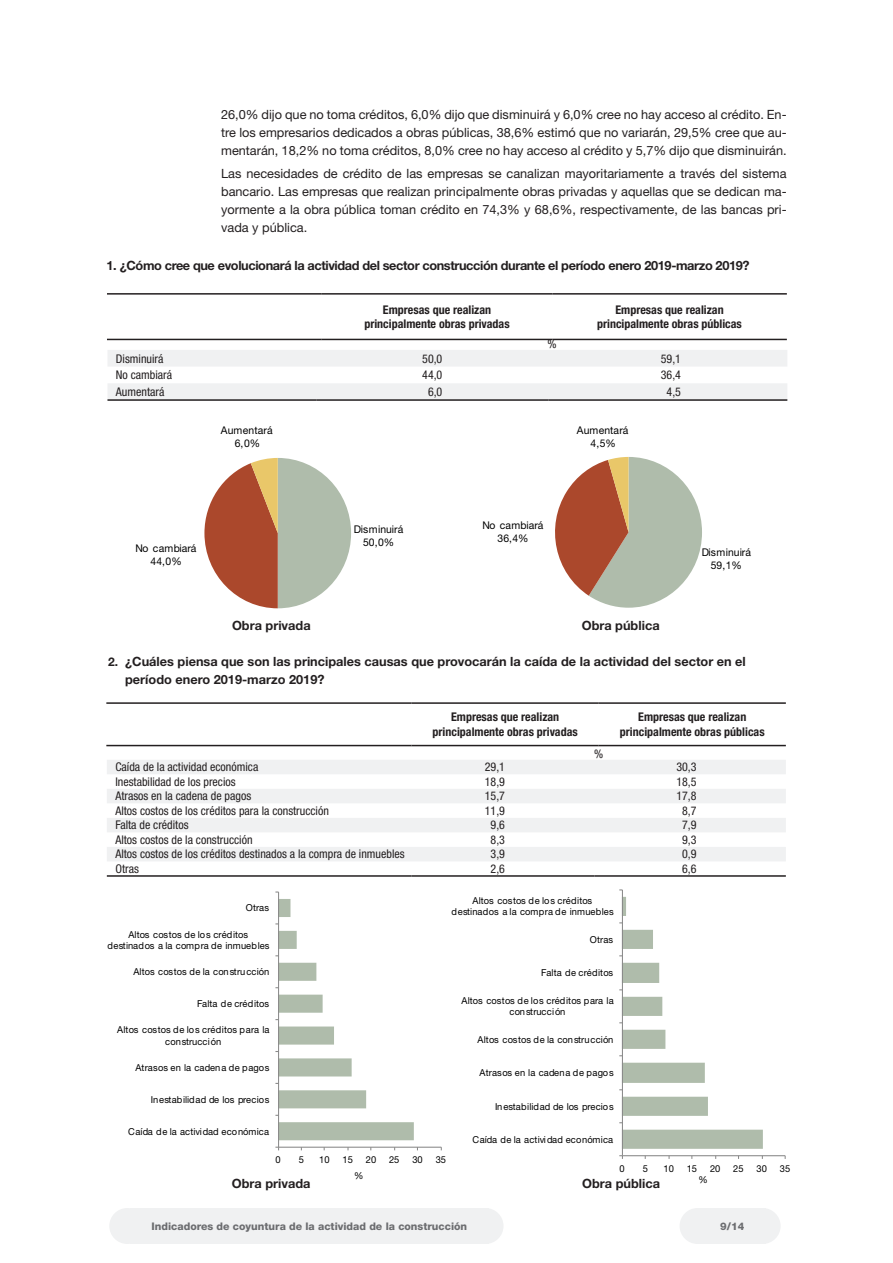
<style>
.page{position:relative;width:893px;height:1263px;background:#fff}
.page>*{position:absolute;margin:0;border:0;box-sizing:border-box;transform-origin:0 0}
.t1{font:12.75px/18px "Helvetica Neue LT Std";color:#231f20;text-align:justify}
.t2{font:700 12.75px/18px "Helvetica Neue LT Std";color:#231f20}
.t3{font:700 12.75px "Helvetica Neue LT Std";letter-spacing:-.03em;color:#231f20}
.t4{font:condensed 12px "Helvetica Neue LT Std";color:#231f20}
.t5{font:700 condensed 12px "Helvetica Neue LT Std";color:#231f20}
.t6{font:10.65px/13px "Helvetica Neue LT Std";color:#000;text-align:center}
.t7{font:10.65px/13px "Helvetica Neue LT Std";letter-spacing:.02em;color:#000;text-align:center}
.t8{font:800 10.5px "Helvetica Neue LT Std";color:#6c6d70}
.t9{font:9.6px/11.6px "Helvetica Neue LT Std";letter-spacing:.02em;color:#000;text-align:center}
.t10{font:9.6px "Helvetica Neue LT Std";color:#000}
.s1{font-size:12px}
</style>
<div class="page">
<div style="left:680px;top:1208px;width:35px;height:36px;background:#f0f1f2;border-radius:50%"></div>
<div style="left:109px;top:1208px;width:36px;height:36px;background:#f0f1f2;border-radius:50%"></div>
<div style="left:745px;top:1208px;width:36px;height:36px;background:#f0f1f2;border-radius:50%"></div>
<div style="left:468px;top:1208px;width:35px;height:36px;background:#f0f1f2;border-radius:50%"></div>
<div style="left:699px;top:1208px;width:66px;height:36px;background:#f0f1f2"></div>
<div style="left:130px;top:1208px;width:359px;height:36px;background:#f0f1f2"></div>
<svg style="left:555px;top:457px;width:147px;height:151px"></svg>
<svg style="left:204px;top:458px;width:147px;height:150px"></svg>
<hr style="left:279px;top:1147px;width:162px;height:1px;background:#898989">
<hr style="left:278px;top:892px;width:1px;height:255px;background:#898989">
<svg style="left:275px;top:899px;width:139px;height:241px"></svg>
<hr style="left:622px;top:1155px;width:163px;height:1px;background:#898989">
<hr style="left:622px;top:890px;width:1px;height:266px;background:#898989">
<svg style="left:619px;top:897px;width:144px;height:252px"></svg>
<hr style="left:107px;top:399px;width:210px;height:2px;background:#231f20">
<hr style="left:317px;top:399px;width:232px;height:2px;background:#231f20">
<hr style="left:549px;top:399px;width:238px;height:2px;background:#231f20">
<svg style="left:107px;top:338px;width:680px;height:62px"></svg>
<hr style="left:107px;top:293px;width:215px;height:2px;background:#231f20">
<hr style="left:322px;top:293px;width:230px;height:2px;background:#231f20">
<hr style="left:552px;top:293px;width:235px;height:2px;background:#231f20">
<hr style="left:107px;top:339px;width:215px;height:1px;background:#231f20">
<hr style="left:322px;top:339px;width:230px;height:1px;background:#231f20">
<hr style="left:552px;top:339px;width:235px;height:1px;background:#231f20">
<svg style="left:107px;top:760px;width:679px;height:101px;fill:#f0f1f2"></svg>
<hr style="left:107px;top:875px;width:305px;height:2px;background:#231f20">
<hr style="left:412px;top:875px;width:182px;height:2px;background:#231f20">
<hr style="left:594px;top:875px;width:192px;height:2px;background:#231f20">
<svg style="left:106px;top:744px;width:680px;height:1px"></svg>
<hr style="left:106px;top:702px;width:306px;height:2px;background:#231f20">
<hr style="left:412px;top:702px;width:187px;height:2px;background:#231f20">
<hr style="left:599px;top:702px;width:187px;height:2px;background:#231f20">
<hr style="left:106px;top:745px;width:306px;height:1px;background:#231f20">
<hr style="left:412px;top:745px;width:187px;height:1px;background:#231f20">
<hr style="left:599px;top:745px;width:187px;height:1px;background:#231f20">
<p class="t1" style="left:221px;top:106px;width:567px">26,0% dijo que no toma créditos, 6,0% dijo que disminuirá y 6,0% cree no hay acceso al crédito. En&shy;tre los empresarios dedicados a obras públicas, 38,6% estimó que no variarán, 29,5% cree que au&shy;mentarán, 18,2% no toma créditos, 8,0% cree no hay acceso al crédito y 5,7% dijo que disminuirán.</p>
<p class="t1" style="left:221px;top:164px;width:567px">Las necesidades de crédito de las empresas se canalizan mayoritariamente a través del sistema bancario. Las empresas que realizan principalmente obras privadas y aquellas que se dedican ma&shy;yormente a la obra pública toman crédito en 74,3% y 68,6%, respectivamente, de las bancas pri&shy;vada y pública.</p>
<p class="t3" style="left:106px;top:258px;width:645px">1. ¿Cómo cree que evolucionará la actividad del sector construcción durante el período enero 2019-marzo 2019?</p>
<p class="t5" style="left:383px;top:302px;width:110px">Empresas que realizan</p>
<p class="t5" style="left:364px;top:317px;width:147px">principalmente obras privadas</p>
<p class="t4" style="left:547px;top:337px;width:11px">%</p>
<p class="t5" style="left:615px;top:302px;width:110px">Empresas que realizan</p>
<p class="t5" style="left:597px;top:317px;width:146px">principalmente obras públicas</p>
<p class="t4" style="left:116px;top:351px;width:49px">Disminuirá</p>
<p class="t4" style="left:422px;top:351px;width:22px">50,0</p>
<p class="t4" style="left:661px;top:351px;width:22px">59,1</p>
<p class="t4" style="left:116px;top:368px;width:58px">No cambiará</p>
<p class="t4" style="left:422px;top:368px;width:22px">44,0</p>
<p class="t4" style="left:661px;top:368px;width:22px">36,4</p>
<p class="t4" style="left:116px;top:384px;width:50px">Aumentará</p>
<p class="t4" style="left:428px;top:384px;width:16px">6,0</p>
<p class="t4" style="left:667px;top:384px;width:16px">4,5</p>
<p class="t7" style="left:221px;top:423px;width:53px">Aumentará<br>6,0%</p>
<p class="t6" style="left:136px;top:541px;width:62px">No cambiará<br>44,0%</p>
<p class="t6" style="left:354px;top:522px;width:51px">Disminuirá<br>50,0%</p>
<p class="t6" style="left:483px;top:519px;width:62px">No cambiará<br>36,4%</p>
<p class="t7" style="left:577px;top:423px;width:53px">Aumentará<br>4,5%</p>
<p class="t6" style="left:702px;top:545px;width:51px">Disminuirá<br>59,1%</p>
<p class="t2" style="left:232px;top:616px;width:80px">Obra privada</p>
<p class="t2" style="left:582px;top:616px;width:79px">Obra pública</p>
<p class="t2" style="left:125px;top:652px;width:622px;text-indent:-17px"><span class="s1">2.</span> ¿Cuáles piensa que son las principales causas que provocarán la caída de la actividad del sector en el período enero 2019-marzo 2019?</p>
<p class="t5" style="left:451px;top:710px;width:110px">Empresas que realizan</p>
<p class="t5" style="left:433px;top:724px;width:147px">principalmente obras privadas</p>
<p class="t4" style="left:594px;top:747px;width:11px">%</p>
<p class="t5" style="left:638px;top:710px;width:110px">Empresas que realizan</p>
<p class="t5" style="left:620px;top:724px;width:146px">principalmente obras públicas</p>
<p class="t4" style="left:115px;top:760px;width:145px">Caída de la actividad económica</p>
<p class="t4" style="left:485px;top:760px;width:22px">29,1</p>
<p class="t4" style="left:676px;top:760px;width:22px">30,3</p>
<p class="t4" style="left:115px;top:775px;width:122px">Inestabilidad de los precios</p>
<p class="t4" style="left:485px;top:775px;width:22px">18,9</p>
<p class="t4" style="left:676px;top:775px;width:22px">18,5</p>
<p class="t4" style="left:115px;top:789px;width:138px">Atrasos en la cadena de pagos</p>
<p class="t4" style="left:485px;top:789px;width:22px">15,7</p>
<p class="t4" style="left:676px;top:789px;width:22px">17,8</p>
<p class="t4" style="left:115px;top:804px;width:215px">Altos costos de los créditos para la construcción</p>
<p class="t4" style="left:485px;top:804px;width:22px">11,9</p>
<p class="t4" style="left:682px;top:804px;width:16px">8,7</p>
<p class="t4" style="left:115px;top:818px;width:75px">Falta de créditos</p>
<p class="t4" style="left:491px;top:818px;width:16px">9,6</p>
<p class="t4" style="left:682px;top:818px;width:16px">7,9</p>
<p class="t4" style="left:115px;top:833px;width:139px">Altos costos de la construcción</p>
<p class="t4" style="left:491px;top:833px;width:16px">8,3</p>
<p class="t4" style="left:682px;top:833px;width:16px">9,3</p>
<p class="t4" style="left:115px;top:847px;width:291px">Altos costos de los créditos destinados a la compra de inmuebles</p>
<p class="t4" style="left:491px;top:847px;width:16px">3,9</p>
<p class="t4" style="left:682px;top:847px;width:16px">0,9</p>
<p class="t4" style="left:115px;top:861px;width:25px">Otras</p>
<p class="t4" style="left:491px;top:861px;width:16px">2,6</p>
<p class="t4" style="left:682px;top:861px;width:16px">6,6</p>
<p class="t9" style="left:246px;top:902px;width:25px">Otras</p>
<p class="t9" style="left:107px;top:928px;width:164px">Altos costos de los créditos destinados a la compra de inmuebles</p>
<p class="t9" style="left:133px;top:966px;width:137px">Altos costos de la construcción</p>
<p class="t9" style="left:197px;top:998px;width:74px">Falta de créditos</p>
<p class="t9" style="left:117px;top:1024px;width:154px">Altos costos de los créditos para la construcción</p>
<p class="t9" style="left:135px;top:1061px;width:136px">Atrasos en la cadena de pagos</p>
<p class="t10" style="left:151px;top:1093px;width:120px">Inestabilidad de los precios</p>
<p class="t9" style="left:128px;top:1125px;width:142px">Caída de la actividad económica</p>
<p class="t9" style="left:452px;top:894px;width:164px">Altos costos de los créditos destinados a la compra de inmuebles</p>
<p class="t9" style="left:590px;top:933px;width:25px">Otras</p>
<p class="t9" style="left:541px;top:967px;width:74px">Falta de créditos</p>
<p class="t9" style="left:461px;top:994px;width:154px">Altos costos de los créditos para la construcción</p>
<p class="t9" style="left:478px;top:1033px;width:137px">Altos costos de la construcción</p>
<p class="t9" style="left:480px;top:1067px;width:136px">Atrasos en la cadena de pagos</p>
<p class="t10" style="left:495px;top:1100px;width:120px">Inestabilidad de los precios</p>
<p class="t9" style="left:472px;top:1133px;width:142px">Caída de la actividad económica</p>
<p class="t9" style="left:275px;top:1154px;width:7px">0</p>
<p class="t9" style="left:299px;top:1154px;width:7px">5</p>
<p class="t9" style="left:319px;top:1154px;width:12px">10</p>
<p class="t9" style="left:343px;top:1154px;width:12px">15</p>
<p class="t9" style="left:366px;top:1154px;width:12px">20</p>
<p class="t9" style="left:389px;top:1154px;width:12px">25</p>
<p class="t9" style="left:412px;top:1154px;width:12px">30</p>
<p class="t9" style="left:436px;top:1154px;width:12px">35</p>
<p class="t9" style="left:620px;top:1163px;width:7px">0</p>
<p class="t9" style="left:643px;top:1163px;width:7px">5</p>
<p class="t9" style="left:663px;top:1163px;width:12px">10</p>
<p class="t9" style="left:687px;top:1163px;width:12px">15</p>
<p class="t9" style="left:710px;top:1163px;width:12px">20</p>
<p class="t9" style="left:733px;top:1163px;width:12px">25</p>
<p class="t9" style="left:756px;top:1163px;width:12px">30</p>
<p class="t9" style="left:780px;top:1163px;width:12px">35</p>
<p class="t9" style="left:354px;top:1169px;width:11px">%</p>
<p class="t9" style="left:698px;top:1174px;width:11px">%</p>
<p class="t2" style="left:232px;top:1174px;width:80px">Obra privada</p>
<p class="t2" style="left:582px;top:1174px;width:79px">Obra pública</p>
<p class="t8" style="left:152px;top:1220px;width:317px">Indicadores de coyuntura de la actividad de la construcción</p>
<p class="t8" style="left:720px;top:1220px;width:26px">9/14</p>
</div>
